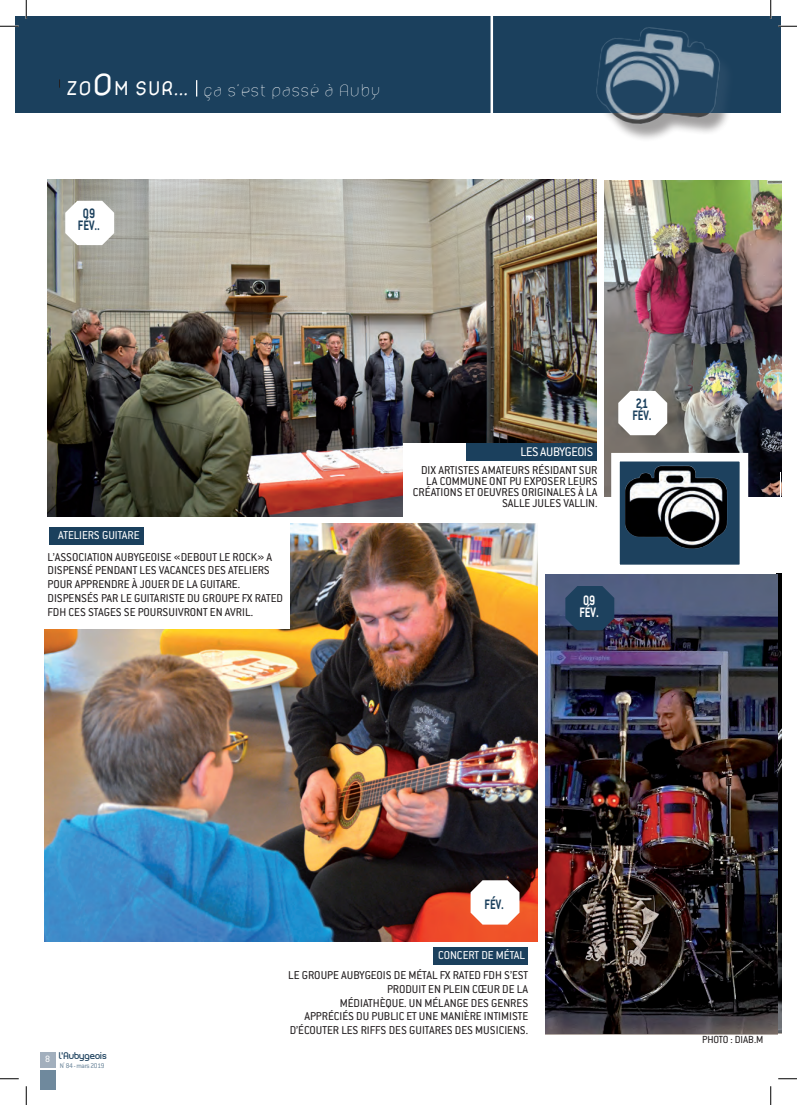
<style>
.page{position:relative;width:797px;height:1105px;background:#fff}
.page>*{position:absolute;margin:0;border:0;box-sizing:border-box;transform-origin:0 0}
.t1{font:18.75px "lelim 200";color:#fff}
.t2{font:700 15px/12px "Conduit ITC";color:#1b405d;scale:.8 1}
.t3{font:700 15px/12px "Conduit ITC";color:#fff;scale:.8 1}
.t4{font:13.75px "Conduit ITC";letter-spacing:-.025em;color:#fff}
.t5{font:12.5px/13.8px "Conduit ITC";color:#231f20;text-align:right}
.t6{font:12.5px "Conduit ITC";color:#fff}
.t7{font:11.25px "Conduit ITC";color:#231f20}
.t8{font:10px "Conduit ITC";color:#fff}
.t9{font:9.25px "Planet Estyle";color:#1d415e}
.t10{font:7.5px "Conduit ITC";letter-spacing:-.035em;color:#6f899d}
.s1{font-family:"lelim 800";font-size:22.5px}
.s2{font-family:"lelim 800";font-size:35px}
</style>
<div class="page">
<div style="left:743px;top:16px;width:38px;height:96px;background:#1b405d"></div>
<div style="left:16px;top:16px;width:761px;height:96px;background:#1b405d"></div>
<hr style="left:490px;top:16px;width:3px;height:100px;background:#fff">
<svg style="left:196px;top:80px;width:1px;height:17px"></svg>
<img style="left:574px;top:27px;width:164px;height:112px">
<img style="left:604px;top:180px;width:177px;height:316px">
<svg style="left:618px;top:391px;width:49px;height:44px"></svg>
<img style="left:545px;top:574px;width:232px;height:460px">
<img style="left:47px;top:180px;width:549px;height:336px">
<hr style="left:780px;top:472px;width:1px;height:90px;background:#fff">
<div style="left:433px;top:947px;width:94px;height:18px;background:#1b405d"></div>
<img style="left:45px;top:523px;width:492px;height:418px">
<svg style="left:565px;top:586px;width:49px;height:44px;background:#21425f"></svg>
<div style="left:611px;top:453px;width:137px;height:120px;background:#1d415e;border:9px solid #fff"></div>
<img style="left:625px;top:465px;width:103px;height:84px">
<svg style="left:470px;top:880px;width:49px;height:45px"></svg>
<div style="left:403px;top:443px;width:196px;height:74px;background:#fff"></div>
<div style="left:466px;top:443px;width:131px;height:17px;background:#1b405d"></div>
<svg style="left:65px;top:201px;width:49px;height:44px"></svg>
<div style="left:44px;top:522px;width:245px;height:107px;background:#fff"></div>
<div style="left:49px;top:527px;width:95px;height:18px;background:#1b405d"></div>
<div style="left:40px;top:1052px;width:15px;height:16px;background:#a2afbd"></div>
<div style="left:40px;top:1070px;width:15px;height:19px;background:#6f899d"></div>
<svg style="left:0;top:25px;width:19px;height:2px"></svg>
<svg style="left:778px;top:25px;width:19px;height:2px"></svg>
<svg style="left:0;top:1078px;width:19px;height:1px"></svg>
<svg style="left:778px;top:1078px;width:19px;height:1px"></svg>
<svg style="left:25px;top:0;width:2px;height:19px"></svg>
<svg style="left:25px;top:1086px;width:2px;height:19px"></svg>
<svg style="left:770px;top:0;width:1px;height:19px"></svg>
<svg style="left:770px;top:1086px;width:1px;height:19px"></svg>
<h1 class="t1" style="left:66px;top:81px;width:316px"><span class="s1">ZO</span><span class="s2">O</span><span class="s1">M SUR...</span> ça s'est passé à Auby</h1>
<p class="t2" style="left:78px;top:207px;width:29px;text-align:center">09<br>FÉV..</p>
<p class="t6" style="left:58px;top:527px;width:83px">ATELIERS GUITARE</p>
<p class="t5" style="left:48px;top:549px;width:237px;text-align:left">L’ASSOCIATION AUBYGEOISE «DEBOUT LE ROCK» A DISPENSÉ PENDANT LES VACANCES DES ATELIERS POUR APPRENDRE À JOUER DE LA GUITARE.<br>DISPENSÉS PAR LE GUITARISTE DU GROUPE FX RATED FDH CES STAGES SE POURSUIVRONT EN AVRIL.</p>
<p class="t4" style="left:520px;top:443px;width:74px">LES AUBYGEOIS</p>
<p class="t5" style="left:413px;top:464px;width:186px;line-height:11.2px">DIX ARTISTES AMATEURS RÉSIDANT SUR<br>LA COMMUNE ONT PU EXPOSER LEURS<br>CRÉATIONS ET OEUVRES ORIGINALES À LA<br>SALLE JULES VALLIN.</p>
<p class="t2" style="left:632px;top:397px;width:26px">21<br>FÉV.</p>
<p class="t3" style="left:579px;top:594px;width:26px">09<br>FÉV.</p>
<p class="t8" style="left:45px;top:1053px;width:7px">8</p>
<p class="t9" style="left:59px;top:1049px;width:49px">l’Aubygeois</p>
<p class="t10" style="left:60px;top:1061px;width:46px">N<sup>°</sup> 84 - mars 2019</p>
<p class="t2" style="left:484px;top:898px;width:26px">FÉV.</p>
<p class="t6" style="left:438px;top:948px;width:88px">CONCERT DE MÉTAL</p>
<p class="t5" style="left:288px;top:968px;width:241px">LE GROUPE AUBYGEOIS DE MÉTAL FX RATED FDH S’EST PRODUIT EN PLEIN CŒUR DE LA<br>MÉDIATHÈQUE. UN MÉLANGE DES GENRES APPRÉCIÉS DU PUBLIC ET UNE MANIÈRE INTIMISTE D’ÉCOUTER LES RIFFS DES GUITARES DES MUSICIENS.</p>
<p class="t7" style="left:702px;top:1033px;width:63px">PHOTO : DIAB.M</p>
</div>
